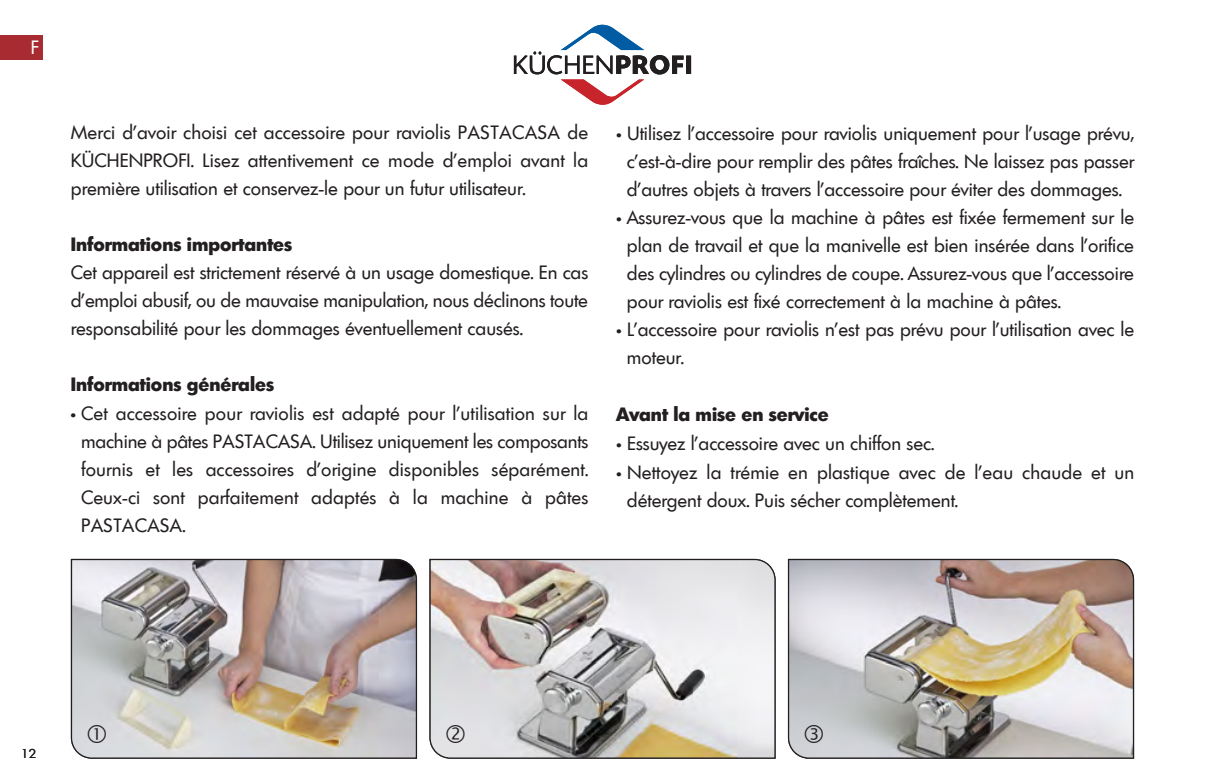
<style>
.page{position:relative;width:1205px;height:780px;background:#fff}
.page>*{position:absolute;margin:0;border:0;box-sizing:border-box;transform-origin:0 0}
.t1{font:18.75px/28px "Limerick";color:#231f20;text-align:justify}
.t2{font:800 18.75px "Limerick";color:#231f20}
.t3{font:18.75px "Limerick";color:#fff}
.t4{font:12.5px "Limerick";color:#231f20}
.s1{font-weight:800}
</style>
<div class="page">
<div style="left:0;top:35px;width:43px;height:24px;background:#a72b30"></div>
<svg style="left:514px;top:25px;width:177px;height:80px"></svg>
<img style="left:71px;top:559px;width:346px;height:199px">
<img style="left:788px;top:559px;width:346px;height:199px">
<img style="left:429px;top:559px;width:346px;height:199px">
<svg style="left:88px;top:724px;width:18px;height:18px"></svg>
<svg style="left:446px;top:724px;width:18px;height:18px"></svg>
<svg style="left:805px;top:724px;width:18px;height:18px"></svg>
<p class="t3" style="left:31px;top:35px;width:9px">f</p>
<p class="t1" style="left:71px;top:118px;width:519px">Merci d’avoir choisi cet accessoire pour raviolis PastaCasa de KüChenProfi. lisez attentivement ce mode d’emploi avant la première utilisation et conservez-le pour un futur utilisateur.</p>
<p class="t2" style="left:71px;top:232px;width:223px">Informations importantes</p>
<p class="t1" style="left:71px;top:258px;width:519px">Cet appareil est strictement réservé à un usage domestique. en cas d'emploi abusif, ou de mauvaise manipulation, nous déclinons toute responsabilité pour les dommages éventuellement causés.</p>
<p class="t2" style="left:71px;top:372px;width:205px">Informations générales</p>
<p class="t1" style="left:81px;top:399px;width:509px;text-indent:-10px"><span class="s1">•</span> Cet accessoire pour raviolis est adapté pour l’utilisation sur la machine à pâtes PastaCasa. utilisez uniquement les composants fournis et les accessoires d'origine disponibles séparément.<br>Ceux-ci sont parfaitement adaptés à la machine à pâtes PastaCasa.</p>
<p class="t1" style="left:617px;top:119px;width:519px;text-align:center"><span class="s1">•</span> utilisez l’accessoire pour raviolis uniquement pour l'usage prévu, c'est-à-dire pour remplir des pâtes fraîches. ne laissez pas passer d'autres objets à travers l’accessoire pour éviter des dommages.</p>
<p class="t1" style="left:627px;top:203px;width:509px;text-indent:-10px"><span class="s1">•</span> assurez-vous que la machine à pâtes est fixée fermement sur le plan de travail et que la manivelle est bien insérée dans l’orifice des cylindres ou cylindres de coupe. assurez-vous que l’accessoire pour raviolis est fixé correctement à la machine à pâtes.</p>
<p class="t1" style="left:627px;top:315px;width:509px;text-indent:-10px"><span class="s1">•</span> l’accessoire pour raviolis n’est pas prévu pour l’utilisation avec le moteur.</p>
<p class="t2" style="left:617px;top:402px;width:213px">avant la mise en service</p>
<p class="t1" style="left:617px;top:429px;width:319px"><span class="s1">•</span> essuyez l’accessoire avec un chiffon sec.</p>
<p class="t1" style="left:627px;top:457px;width:509px;text-indent:-10px"><span class="s1">•</span> nettoyez la trémie en plastique avec de l’eau chaude et un détergent doux. Puis sécher complètement.</p>
<p class="t4" style="left:21px;top:745px;width:16px">12</p>
</div>
